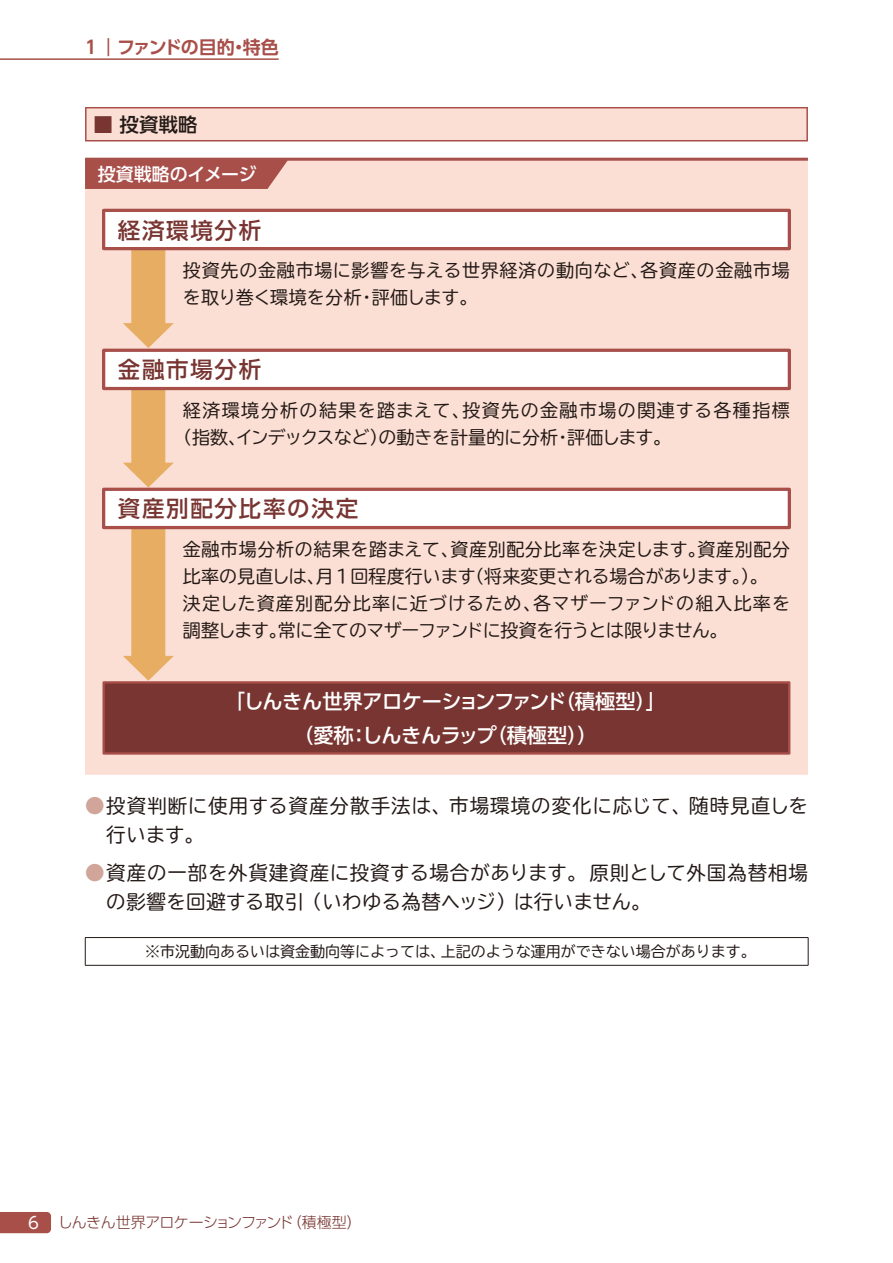
<style>
.page{position:relative;width:893px;height:1263px;background:#fff}
.page>*{position:absolute;margin:0;border:0;box-sizing:border-box;transform-origin:0 0}
.t1{font:500 22.5px "UD Shin Go Pro";letter-spacing:.075em;color:#783531}
.t2{font:500 20.25px/33.8px "UD Shin Go Pro";letter-spacing:-.02em;color:#fff;text-align:center}
.t3{font:19.5px/29.2px "TBUDR Go Std";letter-spacing:.035em;color:#231916}
.t4{font:500 19.5px "UD Shin Go Pro";color:#231916}
.t5{font:18px/27px "TBUDR Go Std";letter-spacing:.005em;color:#231916}
.t6{font:18px/27px "TBUDR Go Std";letter-spacing:.055em;color:#231916}
.t7{font:18px/27px "TBUDR Go Std";letter-spacing:.025em;color:#231916}
.t8{font:700 18px "UD Shin Go Pro De";letter-spacing:-.055em;color:#a84f4a}
.t9{font:500 18px "UD Shin Go Pro";letter-spacing:-.01em;color:#fff}
.t10{font:16.5px "UD Shin Go Pro";color:#fff}
.t11{font:15px "TBUDR Go Std";color:#231916}
.t12{font:300 15px "UD Shin Go Pro";letter-spacing:-.04em;color:#783531}
.s1{color:#783531}
.s2{font-weight:700;color:#d1a599}
</style>
<div class="page">
<hr style="left:0;top:58px;width:279px;height:2px;background:#a84f4a">
<div style="left:85px;top:107px;width:723px;height:34px;background:#cd8f88"></div>
<div style="left:87px;top:108px;width:719px;height:32px;background:#fbdfd4"></div>
<div style="left:85px;top:161px;width:723px;height:614px;background:#fbdfd4"></div>
<div style="left:85px;top:159px;width:182px;height:30px;background:#a84f4a"></div>
<hr style="left:85px;top:158px;width:723px;height:3px;background:#a84f4a">
<svg style="left:123px;top:250px;width:51px;height:237px;background:#edbf8d"></svg>
<svg style="left:123px;top:529px;width:51px;height:152px;background:#edbe8b"></svg>
<div style="left:104px;top:210px;width:685px;height:39px;background:#fff"></div>
<div style="left:102px;top:209px;width:689px;height:41px;border:3px solid #a84f4a"></div>
<div style="left:104px;top:350px;width:685px;height:38px;background:#fff"></div>
<div style="left:102px;top:349px;width:689px;height:41px;border:3px solid #a84f4a"></div>
<div style="left:104px;top:489px;width:685px;height:38px;background:#fff"></div>
<div style="left:102px;top:488px;width:689px;height:41px;border:3px solid #a84f4a"></div>
<div style="left:104px;top:682px;width:685px;height:71px;background:#783531"></div>
<div style="left:102px;top:681px;width:688px;height:74px;border:2px solid #a84f4a"></div>
<hr style="left:85px;top:937px;width:723px;height:1px;background:#231916">
<svg style="left:85px;top:938px;width:1px;height:27px"></svg>
<svg style="left:808px;top:938px;width:1px;height:27px"></svg>
<hr style="left:85px;top:965px;width:723px;height:1px;background:#231916">
<svg style="left:267px;top:160px;width:22px;height:29px"></svg>
<svg style="left:0;top:1212px;width:51px;height:21px"></svg>
<p class="t8" style="left:85px;top:33px;width:195px">1 ｜ファンドの目的・特色</p>
<p class="t4" style="left:94px;top:109px;width:105px"><span class="s1">■</span> 投資戦略</p>
<p class="t9" style="left:98px;top:160px;width:160px">投資戦略のイメージ</p>
<p class="t1" style="left:118px;top:212px;width:145px">経済環境分析</p>
<p class="t7" style="left:183px;top:257px;width:608px">投資先の金融市場に影響を与える世界経済の動向など、各資産の金融市場を取り巻く環境を分析・評価します。</p>
<p class="t1" style="left:118px;top:351px;width:145px">金融市場分析</p>
<p class="t6" style="left:174px;top:397px;width:617px;text-indent:9px">経済環境分析の結果を踏まえて、投資先の金融市場の関連する各種指標（指数、インデックスなど）の動きを計量的に分析・評価します。</p>
<p class="t1" style="left:118px;top:490px;width:242px">資産別配分比率の決定</p>
<p class="t5" style="left:183px;top:536px;width:608px">金融市場分析の結果を踏まえて、資産別配分比率を決定します。資産別配分比率の見直しは、月１回程度行います（将来変更される場合があります。）。決定した資産別配分比率に近づけるため、各マザーファンドの組入比率を調整します。常に全てのマザーファンドに投資を行うとは限りません。</p>
<p class="t2" style="left:225px;top:684px;width:443px">「しんきん世界アロケーションファンド（積極型）」（愛称：しんきんラップ（積極型））</p>
<p class="t3" style="left:106px;top:791px;width:703px;text-indent:-21px"><span class="s2">●</span>投資判断に使用する資産分散手法は、市場環境の変化に応じて、随時見直しを行います。</p>
<p class="t3" style="left:106px;top:858px;width:703px;text-indent:-21px"><span class="s2">●</span>資産の一部を外貨建資産に投資する場合があります。原則として外国為替相場の影響を回避する取引（いわゆる為替ヘッジ）は行いません。</p>
<p class="t11" style="left:145px;top:939px;width:612px">※市況動向あるいは資金動向等によっては、上記のような運用ができない場合があります。</p>
<p class="t10" style="left:28px;top:1209px;width:12px">6</p>
<p class="t12" style="left:58px;top:1210px;width:305px">しんきん世界アロケーションファンド（積極型）</p>
</div>
